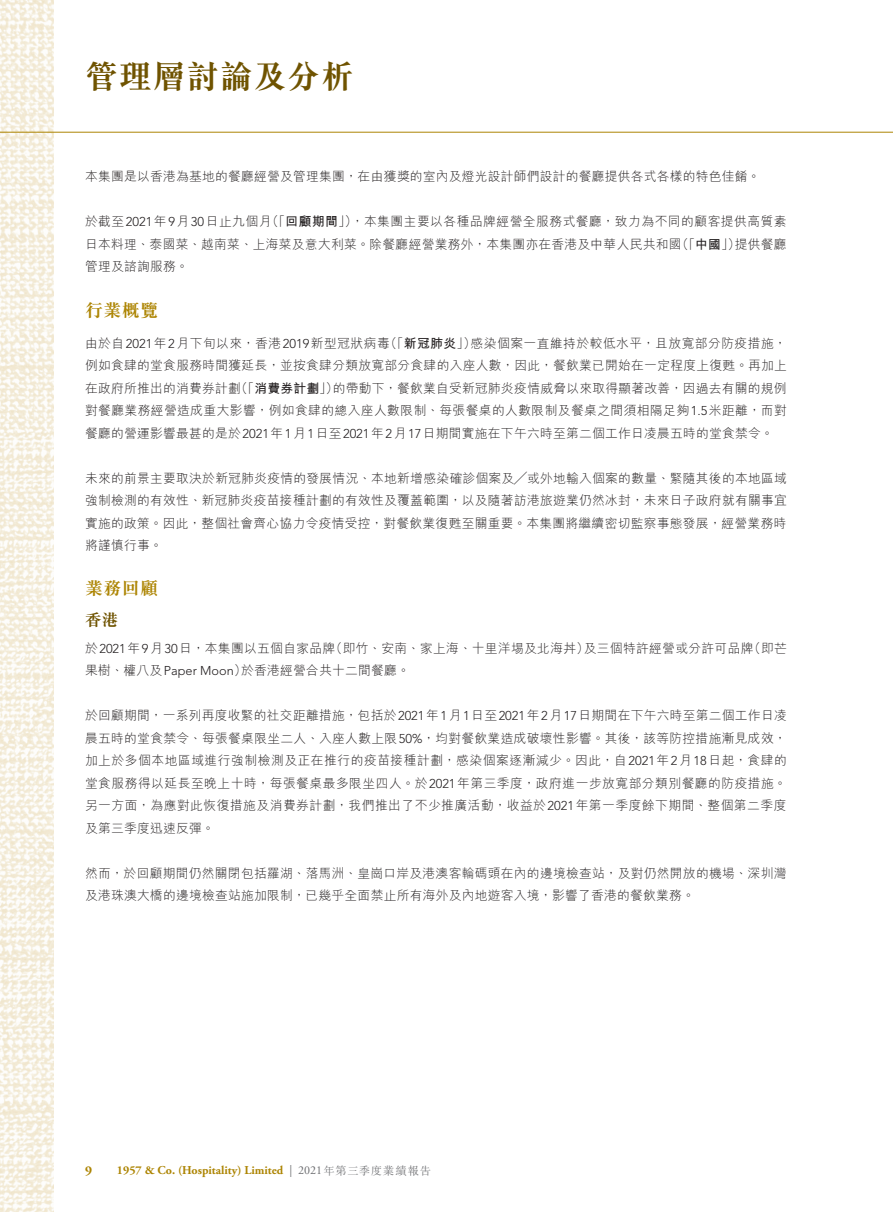
<style>
.page{position:relative;width:893px;height:1212px;background:#fff}
.page>*{position:absolute;margin:0;border:0;box-sizing:border-box;transform-origin:0 0}
.t1{font:700 33px "M Sung HK";letter-spacing:.02em;color:#6f5300}
._01_H1{font:700 18px "M Sung HK";letter-spacing:.02em;color:#ad8504}
._02_H2{font:700 16.5px "M Sung HK";color:#6f5300}
.t2{font:700 13.5px "Adobe Garamond Pro";color:#ad8504}
._00_txt{font:300 12.75px/22.5px "M Hei HK";letter-spacing:.025em;color:#231f20}
._00_txt-2{font:300 12.75px "Avenir LT Std";color:#231f20}
._00_txt-3{font:700 12.75px "M Hei HK";letter-spacing:.02em;color:#231f20}
.t3{font:700 12px "Adobe Garamond Pro";color:#ad8504}
.t4{font:12px "Adobe Garamond Pro";color:#6c6d70}
.t5{font:300 11.25px "M Sung HK";letter-spacing:.065em;color:#6c6d70}
.s1{font-weight:700}
.s2{font-family:"Avenir LT Std"}
.s3{font-weight:300}
.s4{font-family:"M Hei HK"}
.s5{font-family:"Adobe Garamond Pro";font-weight:400;font-size:12px}
</style>
<div class="page">
<img style="left:0;top:0;width:53px;height:1212px">
<hr style="left:0;top:132px;width:893px;height:1px;background:#ad8504">
<p class="t1" style="left:85px;top:61px;width:270px">管理層討論及分析</p>
<p class="_00_txt" style="left:85px;top:165px;width:677px">本集團是以香港為基地的餐廳經營及管理集團，在由獲獎的室內及燈光設計師們設計的餐廳提供各式各樣的特色佳餚。</p>
<p class="_00_txt" style="left:351px;top:210px;width:437px">，本集團主要以各種品牌經營全服務式餐廳，致力為不同的顧客提供高質素</p>
<p class="_00_txt" style="left:266px;top:210px;width:93px">（「<span class="s1">回顧期間</span>」）</p>
<p class="_00_txt" style="left:85px;top:210px;width:188px">於截至<span class="s2">2021</span>年<span class="s2">9</span>月<span class="s2">30</span>日止九個月</p>
<p class="_00_txt" style="left:85px;top:233px;width:598px">日本料理、泰國菜、越南菜、上海菜及意大利菜。除餐廳經營業務外，本集團亦在香港及中華人民共和國管理及諮詢服務。</p>
<p class="_01_H1" style="left:85px;top:301px;width:75px">行業概覽</p>
<p class="_00_txt" style="left:471px;top:331px;width:317px">感染個案一直維持於較低水平，且放寬部分防疫措施，</p>
<p class="_00_txt" style="left:676px;top:233px;width:65px">（「<span class="s1">中國</span>」）</p>
<p class="_00_txt" style="left:735px;top:233px;width:53px">提供餐廳</p>
<p class="_00_txt" style="left:85px;top:331px;width:306px">由於自<span class="s2">2021</span>年<span class="s2">2</span>月下旬以來，香港<span class="s2">2019</span>新型冠狀病毒</p>
<p class="_00_txt" style="left:85px;top:354px;width:703px">例如食肆的堂食服務時間獲延長，並按食肆分類放寬部分食肆的入座人數，因此，餐飲業已開始在一定程度上復甦。再加上</p>
<p class="_00_txt" style="left:333px;top:376px;width:455px">的帶動下，餐飲業自受新冠肺炎疫情威脅以來取得顯著改善，因過去有關的規例</p>
<p class="_00_txt" style="left:384px;top:331px;width:93px">（「<span class="s1">新冠肺炎</span>」）</p>
<p class="_00_txt-3" style="left:235px;top:379px;width:105px"><span class="s3">（「</span>消費券計劃<span class="s3">」）</span></p>
<p class="_00_txt" style="left:85px;top:376px;width:703px">在政府所推出的消費券計劃<br>對餐廳業務經營造成重大影響，例如食肆的總入座人數限制、每張餐桌的人數限制及餐桌之間須相隔足夠<span class="s2">1.5</span>米距離，而對餐廳的營運影響最甚的是於<span class="s2">2021</span>年<span class="s2">1</span>月<span class="s2">1</span>日至<span class="s2">2021</span>年<span class="s2">2</span>月<span class="s2">17</span>日期間實施在下午六時至第二個工作日凌晨五時的堂食禁令。</p>
<p class="_00_txt" style="left:85px;top:466px;width:703px;text-align:justify">未來的前景主要取決於新冠肺炎疫情的發展情況、本地新增感染確診個案及╱或外地輸入個案的數量、緊隨其後的本地區域強制檢測的有效性、新冠肺炎疫苗接種計劃的有效性及覆蓋範圍，以及隨著訪港旅遊業仍然冰封，未來日子政府就有關事宜實施的政策。因此，整個社會齊心協力令疫情受控，對餐飲業復甦至關重要。本集團將繼續密切監察事態發展，經營業務時將謹慎行事。</p>
<p class="_01_H1" style="left:85px;top:579px;width:75px">業務回顧</p>
<p class="_02_H2" style="left:85px;top:612px;width:35px">香港</p>
<p class="_00_txt" style="left:748px;top:637px;width:40px">（即芒</p>
<p class="_00_txt" style="left:330px;top:637px;width:261px">（即竹、安南、家上海、十里洋埸及北海丼）</p>
<p class="_00_txt" style="left:241px;top:637px;width:170px;text-indent:-156px">於<span class="s2">2021</span>年<span class="s2">9</span>月<span class="s2">30</span>日，本集團以五個自家品牌<br>於香港經營合共十二間餐廳。</p>
<p class="_00_txt" style="left:584px;top:637px;width:171px">及三個特許經營或分許可品牌</p>
<p class="_00_txt-2" style="left:85px;top:663px;width:163px"><span class="s4">果樹、權八及</span>Paper Moon<span class="s4">）</span></p>
<p class="_00_txt" style="left:85px;top:704px;width:703px;text-align:justify">於回顧期間，一系列再度收緊的社交距離措施，包括於<span class="s2">2021</span>年<span class="s2">1</span>月<span class="s2">1</span>日至<span class="s2">2021</span>年<span class="s2">2</span>月<span class="s2">17</span>日期間在下午六時至第二個工作日凌晨五時的堂食禁令、每張餐桌限坐二人、入座人數上限<span class="s2">50%</span>，均對餐飲業造成破壞性影響。其後，該等防控措施漸見成效，加上於多個本地區域進行強制檢測及正在推行的疫苗接種計劃，感染個案逐漸減少。因此，自<span class="s2">2021</span>年<span class="s2">2</span>月<span class="s2">18</span>日起，食肆的堂食服務得以延長至晚上十時，每張餐桌最多限坐四人。於<span class="s2">2021</span>年第三季度，政府進一步放寬部分類別餐廳的防疫措施。另一方面，為應對此恢復措施及消費券計劃，我們推出了不少推廣活動，收益於<span class="s2">2021</span>年第一季度餘下期間、整個第二季度及第三季度迅速反彈。</p>
<p class="_00_txt" style="left:85px;top:862px;width:703px">然而，於回顧期間仍然關閉包括羅湖、落馬洲、皇崗口岸及港澳客輪碼頭在內的邊境檢查站，及對仍然開放的機場、深圳灣及港珠澳大橋的邊境檢查站施加限制，已幾乎全面禁止所有海外及內地遊客入境，影響了香港的餐飲業務。</p>
<p class="t2" style="left:85px;top:1163px;width:9px">9</p>
<p class="t5" style="left:298px;top:1162px;width:134px"><span class="s5">2021</span>年第三季度業績報告</p>
<p class="t4" style="left:289px;top:1163px;width:4px">|</p>
<p class="t3" style="left:117px;top:1163px;width:168px">1957 &amp; Co (. Hospitality) Limited</p>
</div>
